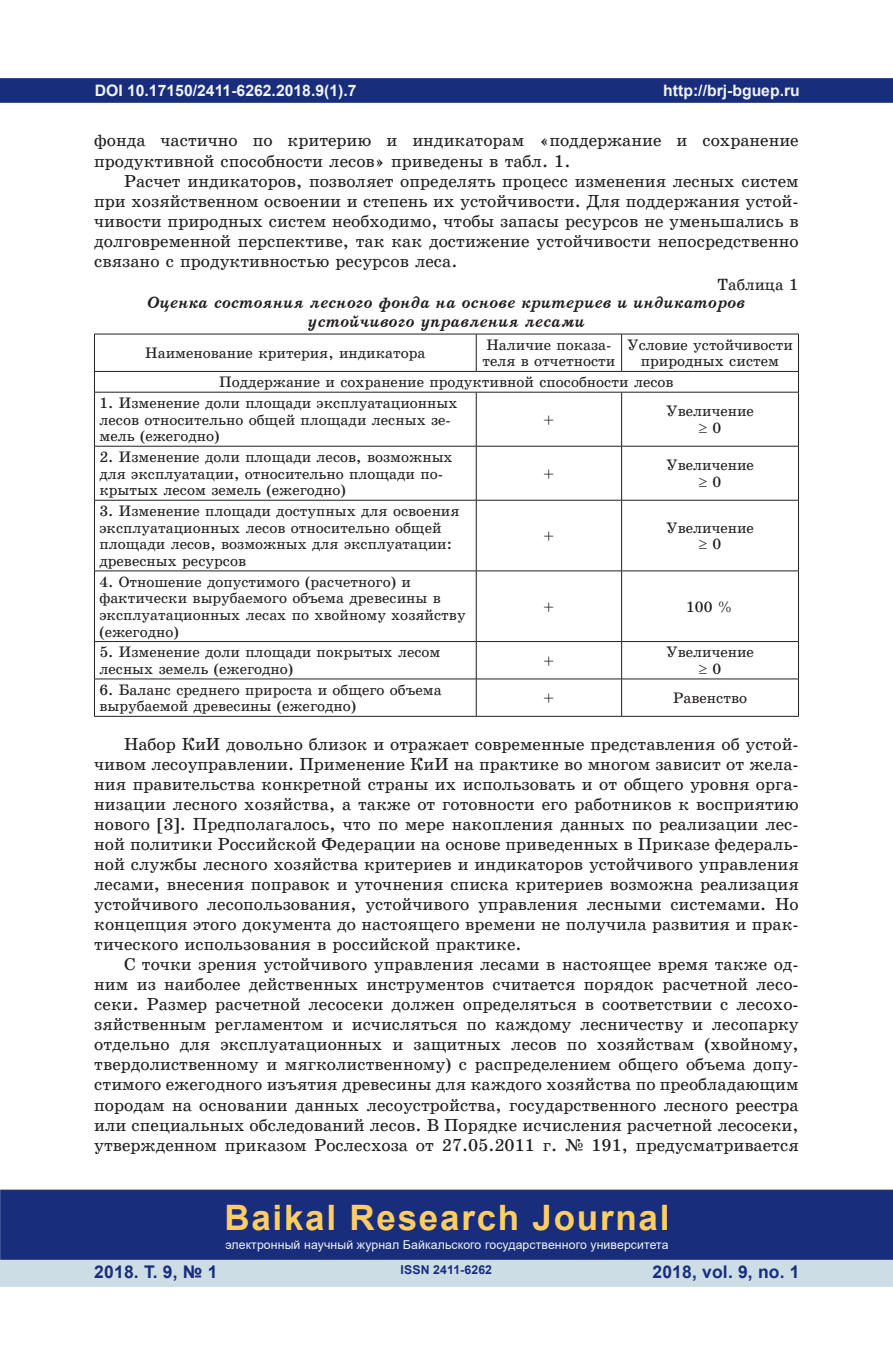
<style>
.page{position:relative;width:893px;height:1360px;background:#fff}
.page>*{position:absolute;margin:0;border:0;box-sizing:border-box;transform-origin:0 0}
.t1{font:700 35px "Arial";letter-spacing:.05em;color:#fecd64}
.t2{font:17.5px/19.9px "School Book C";color:#231f20;text-align:justify}
.t3{font:700 17.5px "Arial";letter-spacing:.01em;color:#182d7c}
.t4{font:italic 16.62px/18.4px "School Book C Bold";color:#231f20;text-align:center}
.t5{font:16.28px "School Book C";color:#231f20}
.t6{font:700 15.75px "Arial";color:#f2f3f4}
.t7{font:15.22px/16.6px "School Book C";color:#231f20}
.t8{font:12.25px "Arial";letter-spacing:.01em;color:#f2f3f4}
.t9{font:700 12.25px "Arial";letter-spacing:.01em;color:#182d7c}
</style>
<div class="page">
<div style="left:1px;top:79px;width:891px;height:23px;background:#182d7c"></div>
<div style="left:0;top:78px;width:893px;height:25px;border:2px solid #182d7c"></div>
<div style="left:0;top:1258px;width:893px;height:28px;background:#cddde6"></div>
<div style="left:1px;top:1190px;width:891px;height:68px;background:#182d7c"></div>
<div style="left:0;top:1189px;width:893px;height:70px;border:2px solid #182d7c"></div>
<hr style="left:94px;top:334px;width:382px;height:1px;background:#231f20">
<hr style="left:94px;top:334px;width:1px;height:37px;background:#231f20">
<hr style="left:476px;top:334px;width:146px;height:1px;background:#231f20">
<hr style="left:476px;top:334px;width:1px;height:37px;background:#231f20">
<hr style="left:622px;top:334px;width:177px;height:1px;background:#231f20">
<hr style="left:621px;top:334px;width:1px;height:37px;background:#231f20">
<hr style="left:798px;top:334px;width:1px;height:37px;background:#231f20">
<hr style="left:94px;top:371px;width:382px;height:1px;background:#231f20">
<svg style="left:94px;top:371px;width:1px;height:21px"></svg>
<hr style="left:476px;top:371px;width:146px;height:1px;background:#231f20">
<hr style="left:622px;top:371px;width:177px;height:1px;background:#231f20">
<svg style="left:798px;top:371px;width:1px;height:21px"></svg>
<hr style="left:94px;top:392px;width:382px;height:1px;background:#231f20">
<hr style="left:94px;top:392px;width:1px;height:54px;background:#231f20">
<hr style="left:476px;top:392px;width:146px;height:1px;background:#231f20">
<hr style="left:476px;top:392px;width:1px;height:54px;background:#231f20">
<hr style="left:622px;top:392px;width:177px;height:1px;background:#231f20">
<hr style="left:621px;top:392px;width:1px;height:54px;background:#231f20">
<hr style="left:798px;top:392px;width:1px;height:54px;background:#231f20">
<hr style="left:94px;top:446px;width:382px;height:1px;background:#231f20">
<hr style="left:94px;top:446px;width:1px;height:54px;background:#231f20">
<hr style="left:476px;top:446px;width:146px;height:1px;background:#231f20">
<hr style="left:476px;top:446px;width:1px;height:54px;background:#231f20">
<hr style="left:622px;top:446px;width:177px;height:1px;background:#231f20">
<hr style="left:621px;top:446px;width:1px;height:54px;background:#231f20">
<hr style="left:798px;top:446px;width:1px;height:54px;background:#231f20">
<hr style="left:94px;top:500px;width:382px;height:1px;background:#231f20">
<hr style="left:94px;top:500px;width:1px;height:70px;background:#231f20">
<hr style="left:476px;top:500px;width:146px;height:1px;background:#231f20">
<hr style="left:476px;top:500px;width:1px;height:70px;background:#231f20">
<hr style="left:622px;top:500px;width:177px;height:1px;background:#231f20">
<hr style="left:621px;top:500px;width:1px;height:70px;background:#231f20">
<hr style="left:798px;top:500px;width:1px;height:70px;background:#231f20">
<hr style="left:94px;top:570px;width:382px;height:1px;background:#231f20">
<hr style="left:94px;top:571px;width:1px;height:70px;background:#231f20">
<hr style="left:476px;top:570px;width:146px;height:1px;background:#231f20">
<hr style="left:476px;top:571px;width:1px;height:70px;background:#231f20">
<hr style="left:622px;top:570px;width:177px;height:1px;background:#231f20">
<hr style="left:621px;top:571px;width:1px;height:70px;background:#231f20">
<hr style="left:798px;top:571px;width:1px;height:70px;background:#231f20">
<hr style="left:94px;top:641px;width:382px;height:1px;background:#231f20">
<hr style="left:94px;top:641px;width:1px;height:37px;background:#231f20">
<hr style="left:476px;top:641px;width:146px;height:1px;background:#231f20">
<hr style="left:476px;top:641px;width:1px;height:37px;background:#231f20">
<hr style="left:622px;top:641px;width:177px;height:1px;background:#231f20">
<hr style="left:621px;top:641px;width:1px;height:37px;background:#231f20">
<hr style="left:798px;top:641px;width:1px;height:37px;background:#231f20">
<hr style="left:94px;top:678px;width:382px;height:1px;background:#231f20">
<hr style="left:94px;top:679px;width:1px;height:37px;background:#231f20">
<hr style="left:476px;top:678px;width:146px;height:1px;background:#231f20">
<hr style="left:476px;top:679px;width:1px;height:37px;background:#231f20">
<hr style="left:622px;top:678px;width:177px;height:1px;background:#231f20">
<hr style="left:621px;top:679px;width:1px;height:37px;background:#231f20">
<hr style="left:798px;top:679px;width:1px;height:37px;background:#231f20">
<hr style="left:94px;top:716px;width:382px;height:1px;background:#231f20">
<hr style="left:476px;top:716px;width:146px;height:1px;background:#231f20">
<hr style="left:622px;top:716px;width:177px;height:1px;background:#231f20">
<p class="t6" style="left:95px;top:79px;width:263px">DOI 10.17150/2411-6262.2018.9(1).7</p>
<p class="t2" style="left:94px;top:131px;width:706px">фонда частично по критерию и индикаторам «поддержание и сохранение продуктивной способности лесов» приведены в табл. 1.</p>
<p class="t2" style="left:94px;top:171px;width:706px;text-indent:30px">Расчет индикаторов, позволяет определять процесс изменения лесных систем при хозяйственном освоении и степень их устойчивости. Для поддержания устой&shy;чивости природных систем необходимо, чтобы запасы ресурсов не уменьшались в долговременной перспективе, так как достижение устойчивости непосредственно связано с продуктивностью ресурсов леса.</p>
<p class="t5" style="left:717px;top:276px;width:83px">Таблица 1</p>
<p class="t4" style="left:147px;top:294px;width:599px">Оценка состояния лесного фонда на основе критериев и индикаторов устойчивого управления лесами</p>
<p class="t7" style="left:145px;top:345px;width:282px">Наименование критерия, индикатора</p>
<p class="t7" style="left:482px;top:336px;width:134px">Наличие показа&shy;теля в отчетности</p>
<p class="t7" style="left:627px;top:336px;width:167px;text-align:center">Условие устойчивости природных систем</p>
<p class="t7" style="left:219px;top:374px;width:456px">Поддержание и сохранение продуктивной способности лесов</p>
<p class="t7" style="left:99px;top:394px;width:360px">1. Изменение доли площади эксплуатационных лесов относительно общей площади лесных зе&shy;мель (ежегодно)</p>
<p class="t6" style="left:663px;top:79px;width:138px">http://brj-bguep.ru</p>
<p class="t7" style="left:544px;top:411px;width:12px">+</p>
<p class="t7" style="left:666px;top:403px;width:89px;text-align:center">Увеличение ≥ 0</p>
<p class="t7" style="left:99px;top:448px;width:355px">2. Изменение доли площади лесов, возможных для эксплуатации, относительно площади по&shy;крытых лесом земель (ежегодно)</p>
<p class="t7" style="left:99px;top:502px;width:362px">3. Изменение площади доступных для освоения эксплуатационных лесов относительно общей площади лесов, возможных для эксплуатации: древесных ресурсов</p>
<p class="t7" style="left:99px;top:573px;width:368px">4. Отношение допустимого (расчетного) и фактически вырубаемого объема древесины в эксплуатационных лесах по хвойному хозяйству (ежегодно)</p>
<p class="t7" style="left:544px;top:465px;width:12px">+</p>
<p class="t7" style="left:666px;top:457px;width:89px;text-align:center">Увеличение ≥ 0</p>
<p class="t7" style="left:544px;top:527px;width:12px">+</p>
<p class="t7" style="left:666px;top:519px;width:89px;text-align:center">Увеличение ≥ 0</p>
<p class="t7" style="left:544px;top:598px;width:12px">+</p>
<p class="t7" style="left:686px;top:598px;width:49px">100 %</p>
<p class="t7" style="left:99px;top:644px;width:343px">5. Изменение доли площади покрытых лесом лесных земель (ежегодно)</p>
<p class="t7" style="left:544px;top:652px;width:12px">+</p>
<p class="t7" style="left:666px;top:644px;width:89px;text-align:center">Увеличение ≥ 0</p>
<p class="t7" style="left:99px;top:681px;width:344px">6. Баланс среднего прироста и общего объема вырубаемой древесины (ежегодно)</p>
<p class="t7" style="left:544px;top:689px;width:12px">+</p>
<p class="t7" style="left:673px;top:689px;width:76px">Равенство</p>
<p class="t2" style="left:94px;top:734px;width:706px;text-indent:30px">Набор КиИ довольно близок и отражает современные представления об устой&shy;чивом лесоуправлении. Применение КиИ на практике во многом зависит от жела&shy;ния правительства конкретной страны их использовать и от общего уровня орга&shy;низации лесного хозяйства, а также от готовности его работников к восприятию нового [3]. Предполагалось, что по мере накопления данных по реализации лес&shy;ной политики Российской Федерации на основе приведенных в Приказе федераль&shy;ной службы лесного хозяйства критериев и индикаторов устойчивого управления лесами, внесения поправок и уточнения списка критериев возможна реализация устойчивого лесопользования, устойчивого управления лесными системами. Но концепция этого документа до настоящего времени не получила развития и прак&shy;тического использования в российской практике.</p>
<p class="t2" style="left:94px;top:954px;width:706px;text-indent:30px">С точки зрения устойчивого управления лесами в настоящее время также од&shy;ним из наиболее действенных инструментов считается порядок расчетной лесо&shy;секи. Размер расчетной лесосеки должен определяться в соответствии с лесохо&shy;зяйственным регламентом и исчисляться по каждому лесничеству и лесопарку отдельно для эксплуатационных и защитных лесов по хозяйствам (хвойному, твердолиственному и мягколиственному) с распределением общего объема допу&shy;стимого ежегодного изъятия древесины для каждого хозяйства по преобладающим породам на основании данных лесоустройства, государственного лесного реестра или специальных обследований лесов. В Порядке исчисления расчетной лесосеки, утвержденном приказом Рослесхоза от 27.05.2011 г. ¹ 191, предусматривается</p>
<h1 class="t1" style="left:224px;top:1192px;width:447px">Baikal Research Journal</h1>
<p class="t8" style="left:225px;top:1236px;width:445px">электронный научный журнал Байкальского государственного университета</p>
<p class="t3" style="left:94px;top:1259px;width:125px">2018. Т. 9, № 1</p>
<p class="t3" style="left:652px;top:1259px;width:149px">2018, vol. 9, no. 1</p>
<p class="t9" style="left:401px;top:1261px;width:93px">ISSN 2411-6262</p>
</div>
